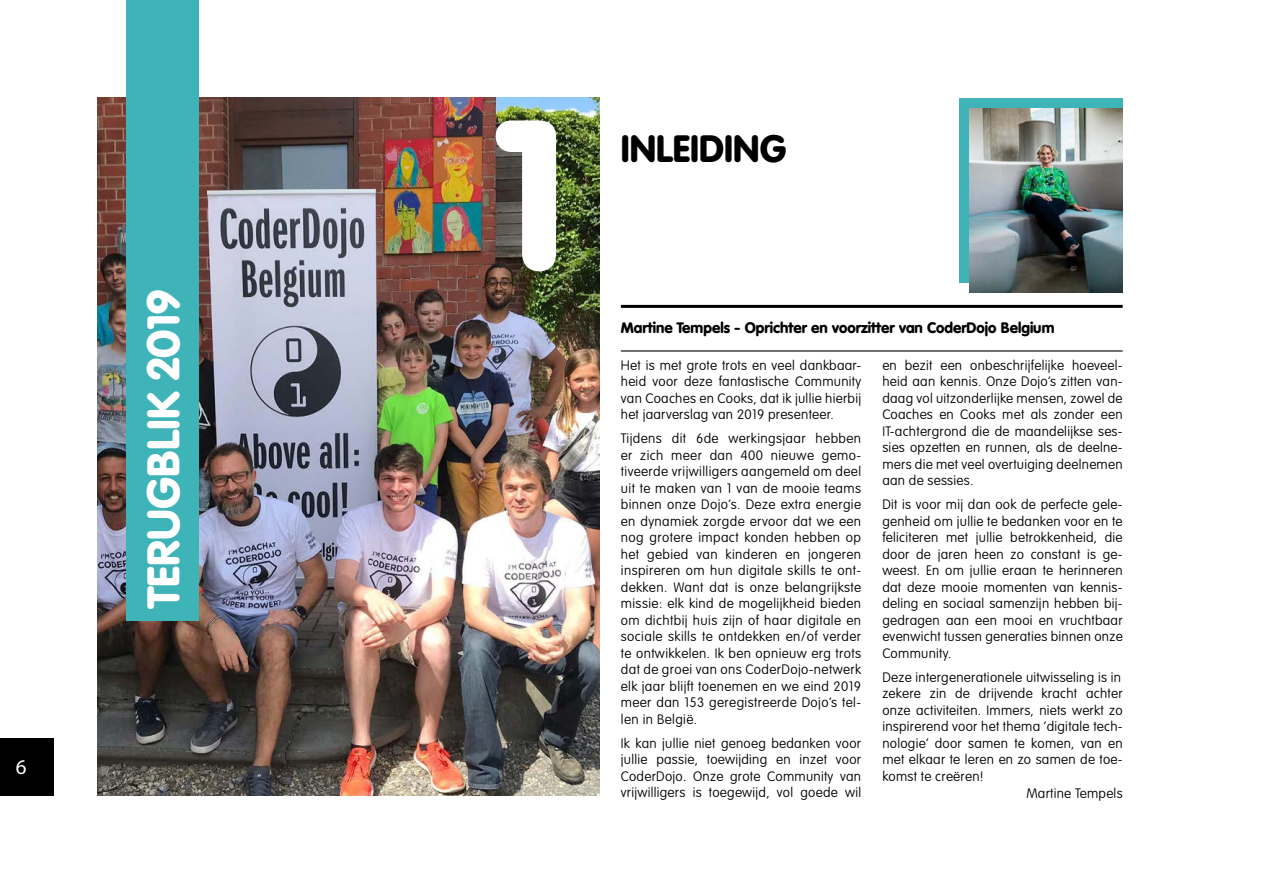
<style>
.page{position:relative;width:1263px;height:893px;background:#fff}
.page>*{position:absolute;margin:0;border:0;box-sizing:border-box;transform-origin:0 0}
.t1{font:900 210px "VAG Rounded";color:#fff}
.t2{font:900 45px "VAG Rounded";color:#fff}
.t3{font:900 37.5px "VAG Rounded";color:#000}
.t4{font:21px "Myriad Pro";color:#fff}
.t5{font:900 15px "VAG Rounded";color:#000}
.t6{font:100 13.5px/16.5px "VAG Rounded Std";letter-spacing:.02em;color:#000;text-align:justify}
</style>
<div class="page">
<div style="left:959px;top:98px;width:164px;height:185px;background:#3eb3b8"></div>
<img style="left:969px;top:108px;width:154px;height:185px">
<img style="left:98px;top:98px;width:502px;height:697px">
<div style="left:0;top:738px;width:54px;height:57px;background:#000"></div>
<div style="left:126px;top:0;width:72px;height:621px;background:#3eb3b8"></div>
<hr style="left:621px;top:305px;width:502px;height:3px;background:#000">
<hr style="left:621px;top:350px;width:502px;height:2px;background:#000">
<h3 class="t4" style="left:16px;top:754px;width:12px">6</h3>
<h2 class="t2" style="left:137px;top:608px;width:319px;rotate:-90deg">TERUGBLIK 2019</h2>
<h1 class="t1" style="left:496px;top:69px;width:71px">1</h1>
<h3 class="t3" style="left:621px;top:126px;width:167px">INLEIDING</h3>
<p class="t5" style="left:621px;top:319px;width:435px">Martine Tempels - Oprichter en voorzitter van CoderDojo Belgium</p>
<p class="t6" style="left:621px;top:357px;width:242px">Het is met grote trots en veel dankbaar&shy;heid voor deze fantastische Community van Coaches en Cooks, dat ik jullie hierbij het jaarverslag van 2019 presenteer.</p>
<p class="t6" style="left:621px;top:430px;width:242px">Tijdens dit 6de werkingsjaar hebben er zich meer dan 400 nieuwe gemo&shy;tiveerde vrijwilligers aangemeld om deel uit te maken van 1 van de mooie teams binnen onze Dojo’s. Deze extra energie en dynamiek zorgde ervoor dat we een nog grotere impact konden hebben op het gebied van kinderen en jongeren inspireren om hun digitale skills te ont&shy;dekken. Want dat is onze belangrijkste missie: elk kind de mogelijkheid bieden om dichtbij huis zijn of haar digitale en sociale skills te ontdekken en/of verder te ontwikkelen. Ik ben opnieuw erg trots dat de groei van ons CoderDojo-netwerk elk jaar blijft toenemen en we eind 2019 meer dan 153 geregistreerde Dojo’s tel&shy;len in België.</p>
<p class="t6" style="left:621px;top:735px;width:242px">Ik kan jullie niet genoeg bedanken voor jullie passie, toewijding en inzet voor CoderDojo. Onze grote Community van vrijwilligers is toegewijd, vol goede wil</p>
<p class="t6" style="left:882px;top:357px;width:242px">en bezit een onbeschrijfelijke hoeveel&shy;heid aan kennis. Onze Dojo’s zitten van&shy;daag vol uitzonderlijke mensen, zowel de Coaches en Cooks met als zonder een IT-achtergrond die de maandelijkse ses&shy;sies opzetten en runnen, als de deelne&shy;mers die met veel overtuiging deelnemen aan de sessies.</p>
<p class="t6" style="left:882px;top:496px;width:242px">Dit is voor mij dan ook de perfecte gele&shy;genheid om jullie te bedanken voor en te feliciteren met jullie betrokkenheid, die door de jaren heen zo constant is ge&shy;weest. En om jullie eraan te herinneren dat deze mooie momenten van kennis&shy;deling en sociaal samenzijn hebben bij&shy;gedragen aan een mooi en vruchtbaar evenwicht tussen generaties binnen onze Community.</p>
<p class="t6" style="left:882px;top:669px;width:242px">Deze intergenerationele uitwisseling is in zekere zin de drijvende kracht achter onze activiteiten. Immers, niets werkt zo inspirerend voor het thema ‘digitale tech&shy;nologie’ door samen te komen, van en met elkaar te leren en zo samen de toe&shy;komst te creëren!</p>
<p class="t6" style="left:1026px;top:786px;width:98px">Martine Tempels</p>
</div>
